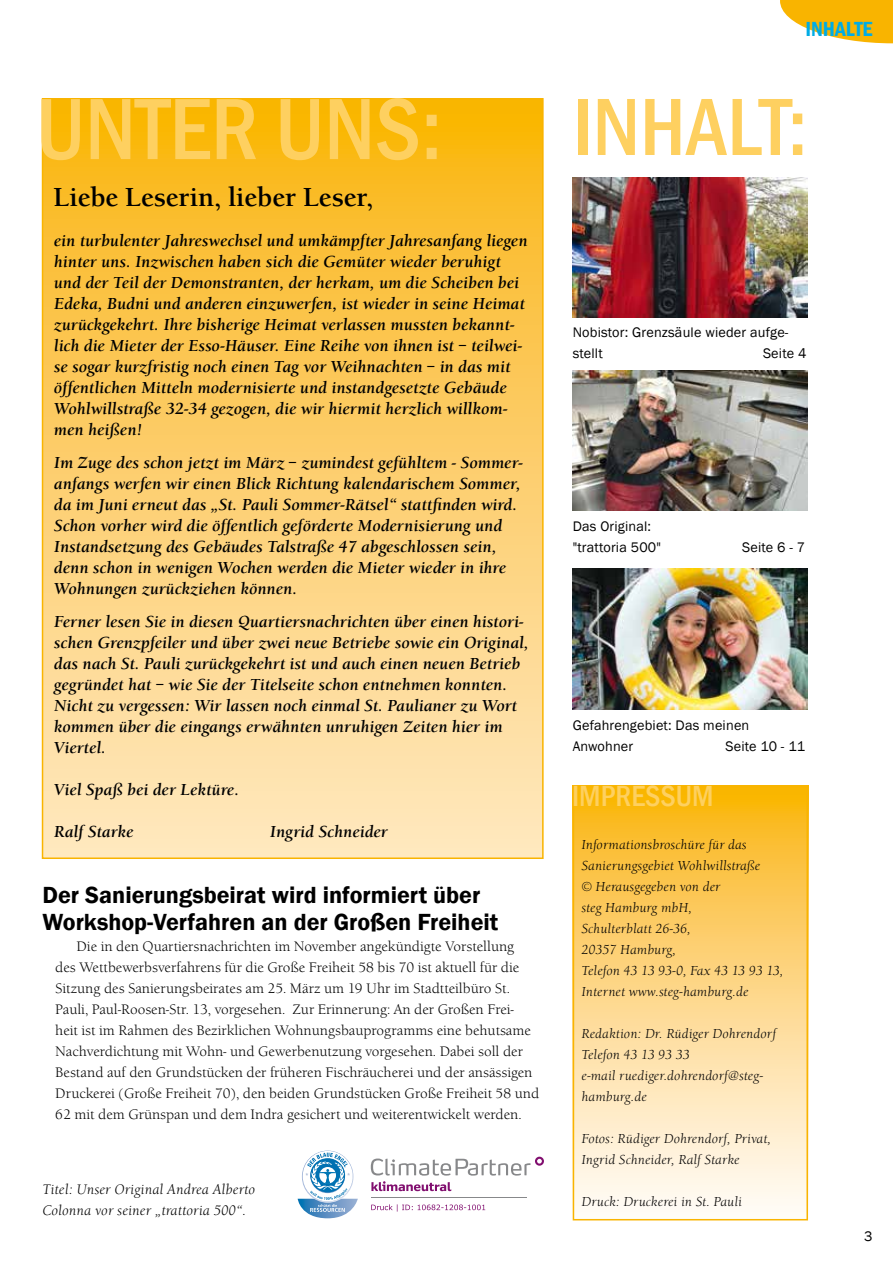
<style>
.page{position:relative;width:893px;height:1263px;background:#fff}
.page>*{position:absolute;margin:0;border:0;box-sizing:border-box;transform-origin:0 0}
.t1{font:500 condensed 90px "Franklin Gothic";color:#fed060}
.t2{font:500 condensed 84px "Franklin Gothic";color:#fed060}
.t3{font:500 condensed 30px "Franklin Gothic";color:#fed060}
.t4{font:700 27px "Berkeley Old Style EF";color:#000}
.t5{font:600 24px/27px "Franklin Gothic";color:#000}
.t6{font:600 condensed 21px "Franklin Gothic";color:#00ace5}
.t7{font:italic 700 16.5px/21px "Berkeley Old Style EF";letter-spacing:.01em;color:#000}
.t8{font:14.25px/21px "Berkeley Old Style EF";color:#000}
.t9{font:14.25px/21px "Franklin Gothic";letter-spacing:.01em;color:#000}
.t10{font:italic 14.25px/21px "Berkeley Old Style EF";letter-spacing:.01em;color:#000}
.t11{font:italic 13.5px/21px "Berkeley Old Style EF";letter-spacing:.01em;color:#000}
</style>
<div class="page">
<svg style="left:780px;top:0;width:113px;height:43px"></svg>
<svg style="left:45px;top:101px;width:496px;height:755px"></svg>
<svg style="left:576px;top:788px;width:229px;height:422px"></svg>
<div style="left:573px;top:785px;width:235px;height:435px;border:2px solid #f9b400"></div>
<img style="left:573px;top:569px;width:235px;height:140px">
<img style="left:573px;top:370px;width:235px;height:141px">
<svg style="left:298px;top:1151px;width:60px;height:67px"></svg>
<hr style="left:371px;top:1197px;width:156px;height:1px;background:#87888a">
<svg style="left:371px;top:1181px;width:80px;height:10px"></svg>
<svg style="left:371px;top:1157px;width:173px;height:18px"></svg>
<svg style="left:371px;top:1204px;width:114px;height:7px"></svg>
<img style="left:573px;top:178px;width:234px;height:139px">
<h1 class="t1" style="left:36px;top:70px;width:408px">UNTER UNS:</h1>
<h3 class="t4" style="left:54px;top:181px;width:321px">Liebe Leserin, lieber Leser,</h3>
<p class="t7" style="left:54px;top:231px;width:475px">ein turbulenter Jahreswechsel und umkämpfter Jahresanfang liegen hinter uns. Inzwischen haben sich die Gemüter wieder beruhigt und der Teil der Demonstranten, der herkam, um die Scheiben bei Edeka, Budni und anderen einzuwerfen, ist wieder in seine Heimat zurückgekehrt. Ihre bisherige Heimat verlassen mussten bekannt&shy;lich die Mieter der Esso-Häuser. Eine Reihe von ihnen ist – teilwei&shy;se sogar kurzfristig noch einen Tag vor Weihnachten – in das mit öffentlichen Mitteln modernisierte und instandgesetzte Gebäude Wohlwillstraße 32-34 gezogen, die wir hiermit herzlich willkom&shy;men heißen!</p>
<p class="t7" style="left:54px;top:453px;width:471px">Im Zuge des schon jetzt im März – zumindest gefühltem - Sommer&shy;anfangs werfen wir einen Blick Richtung kalendarischem Sommer, da im Juni erneut das „St. Pauli Sommer-Rätsel“ stattfinden wird.<br>Schon vorher wird die öffentlich geförderte Modernisierung und Instandsetzung des Gebäudes Talstraße 47 abgeschlossen sein, denn schon in wenigen Wochen werden die Mieter wieder in ihre Wohnungen zurückziehen können.</p>
<p class="t7" style="left:54px;top:612px;width:476px">Ferner lesen Sie in diesen Quartiersnachrichten über einen histori&shy;schen Grenzpfeiler und über zwei neue Betriebe sowie ein Original, das nach St. Pauli zurückgekehrt ist und auch einen neuen Betrieb gegründet hat – wie Sie der Titelseite schon entnehmen konnten.<br>Nicht zu vergessen: Wir lassen noch einmal St. Paulianer zu Wort kommen über die eingangs erwähnten unruhigen Zeiten hier im Viertel.</p>
<p class="t7" style="left:54px;top:780px;width:186px">Viel Spaß bei der Lektüre.</p>
<p class="t7" style="left:54px;top:822px;width:81px">Ralf Starke</p>
<p class="t7" style="left:270px;top:822px;width:119px">Ingrid Schneider</p>
<h3 class="t5" style="left:43px;top:882px;width:457px">Der Sanierungsbeirat wird informiert über<br>Workshop-Verfahren an der Großen Freiheit</h3>
<p class="t8" style="left:55px;top:936px;width:485px;text-indent:21px">Die in den Quartiersnachrichten im November angekündigte Vorstellung<br>des Wettbewerbsverfahrens für die Große Freiheit 58 bis 70 ist aktuell für die Sitzung des Sanierungsbeirates am 25. März um 19 Uhr im Stadtteilbüro St.<br>Pauli, Paul-Roosen-Str. 13, vorgesehen. Zur Erinnerung: An der Großen Frei&shy;heit ist im Rahmen des Bezirklichen Wohnungsbauprogramms eine behutsame Nachverdichtung mit Wohn- und Gewerbenutzung vorgesehen. Dabei soll der Bestand auf den Grundstücken der früheren Fischräucherei und der ansässigen Druckerei (Große Freiheit 70), den beiden Grundstücken Große Freiheit 58 und 62 mit dem Grünspan und dem Indra gesichert und weiterentwickelt werden.</p>
<p class="t10" style="left:42px;top:1179px;width:214px">Titel: Unser Original Andrea Alberto<br>Colonna vor seiner „trattoria 500“.</p>
<p class="t6" style="left:805px;top:15px;width:69px">INHALTE</p>
<h2 class="t2" style="left:573px;top:72px;width:236px">INHALT:</h2>
<p class="t9" style="left:573px;top:322px;width:217px">Nobistor: Grenzsäule wieder aufge&shy;stellt</p>
<p class="t9" style="left:763px;top:343px;width:45px">Seite 4</p>
<p class="t9" style="left:573px;top:516px;width:90px">Das Original: "trattoria 500"</p>
<p class="t9" style="left:742px;top:537px;width:65px">Seite 6 - 7</p>
<p class="t9" style="left:573px;top:715px;width:178px">Gefahrengebiet: Das meinen<br>Anwohner</p>
<p class="t9" style="left:726px;top:736px;width:81px">Seite 10 - 11</p>
<h3 class="t3" style="left:572px;top:776px;width:143px">IMPRESSUM</h3>
<p class="t11" style="left:581px;top:834px;width:203px">Informationsbroschüre für das<br>Sanierungsgebiet Wohlwillstraße<br>© Herausgegeben von der<br>steg Hamburg mbH,<br>Schulterblatt 26-36,<br>20357 Hamburg,<br>Telefon 43 13 93-0, Fax 43 13 93 13,<br>Internet www.steg-hamburg.de</p>
<p class="t11" style="left:581px;top:1023px;width:196px">Redaktion: Dr. Rüdiger Dohrendorf<br>Telefon 43 13 93 33<br>e-mail ruediger.dohrendorf@steg&shy;hamburg.de</p>
<p class="t11" style="left:581px;top:1128px;width:191px">Fotos: Rüdiger Dohrendorf, Privat,<br>Ingrid Schneider, Ralf Starke</p>
<p class="t11" style="left:581px;top:1191px;width:162px">Druck: Druckerei in St. Pauli</p>
<p class="t9" style="left:864px;top:1226px;width:10px">3</p>
</div>
